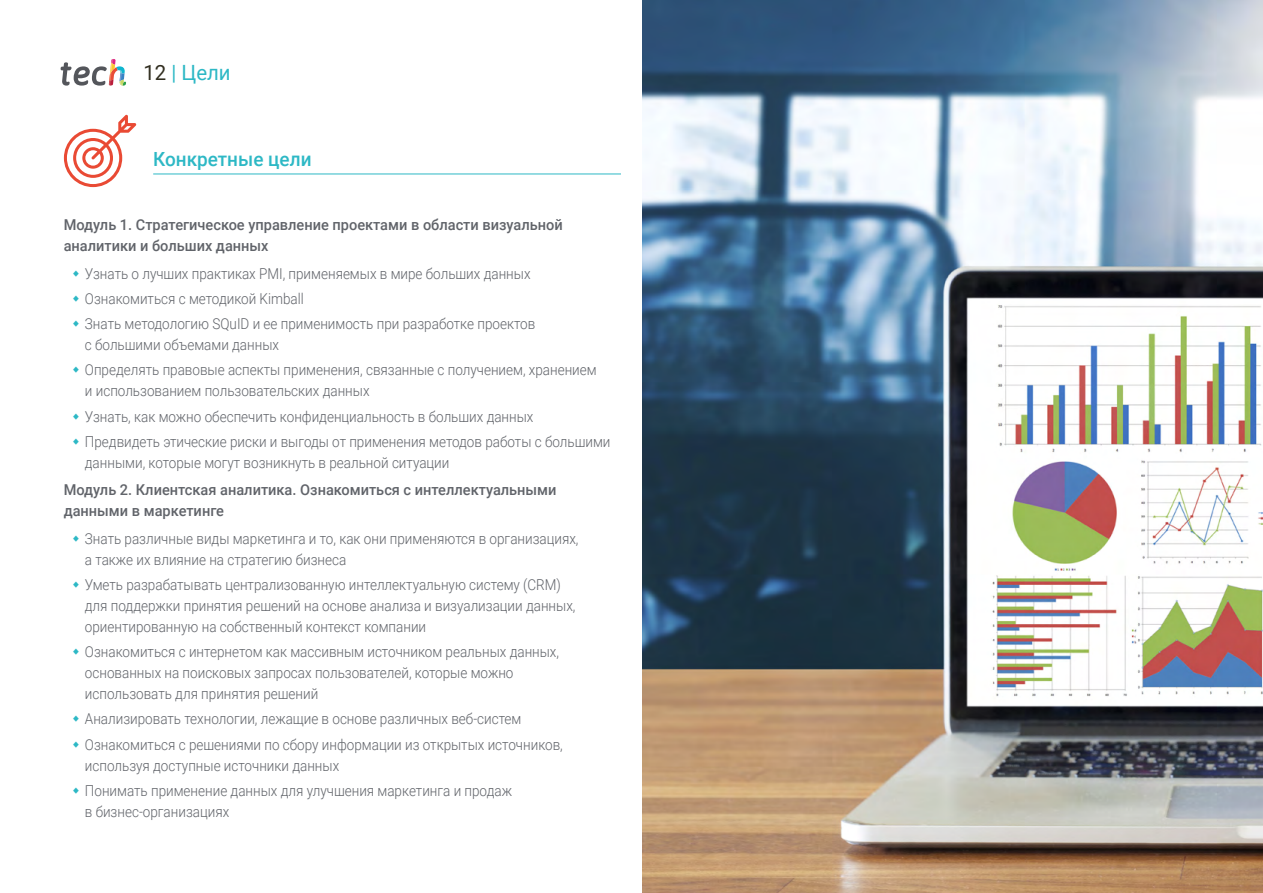
<style>
.page{position:relative;width:1263px;height:893px;background:#fff}
.page>*{position:absolute;margin:0;border:0;box-sizing:border-box;transform-origin:0 0}
.t1{font:21px "Roboto";color:#2db8c5}
.t2{font:500 19.5px "Roboto";color:#2db8c5}
.t3{font:300 15px/25.2px "Roboto";color:#61646a;scale:.9 1}
.t4{font:500 15px/21px "Roboto";color:#61646a}
.s1{color:#312e20}
</style>
<div class="page">
<svg style="left:61px;top:59px;width:65px;height:27px"></svg>
<hr style="left:153px;top:174px;width:468px;height:1px;background:#2db8c5">
<svg style="left:64px;top:115px;width:72px;height:72px"></svg>
<img style="left:642px;top:0;width:621px;height:893px">
<h1 class="t1" style="left:144px;top:57px;width:89px"><span class="s1">12</span> | Цели</h1>
<h2 class="t2" style="left:153px;top:145px;width:160px">Конкретные цели</h2>
<p class="t4" style="left:64px;top:214px;width:501px">Модуль 1. Стратегическое управление проектами в области визуальной аналитики и больших данных</p>
<p class="t3" style="left:85px;top:260px;width:502px">Узнать о лучших практиках PMI, применяемых в мире больших данных<br>Ознакомиться с методикой Kimball<br>Знать методологию SQuID и ее применимость при разработке проектов</p>
<p class="t3" style="left:85px;top:331px;width:570px">с большими объемами данных<br>Определять правовые аспекты применения, связанные с получением, хранением</p>
<p class="t3" style="left:85px;top:378px;width:585px">и использованием пользовательских данных<br>Узнать, как можно обеспечить конфиденциальность в больших данных<br>Предвидеть этические риски и выгоды от применения методов работы с большими</p>
<p class="t3" style="left:85px;top:449px;width:407px">данными, которые могут возникнуть в реальной ситуации</p>
<p class="t4" style="left:64px;top:479px;width:494px">Модуль 2. Клиентская аналитика. Ознакомиться с интеллектуальными данными в маркетинге</p>
<p class="t3" style="left:85px;top:527px;width:550px;line-height:21px">Знать различные виды маркетинга и то, как они применяются в организациях, а также их влияние на стратегию бизнеса</p>
<p class="t3" style="left:85px;top:573px;width:547px;line-height:21px">Уметь разрабатывать централизованную интеллектуальную систему (CRM) для поддержки принятия решений на основе анализа и визуализации данных, ориентированную на собственный контекст компании</p>
<p class="t3" style="left:85px;top:641px;width:528px;line-height:21px">Ознакомиться с интернетом как массивным источником реальных данных, основанных на поисковых запросах пользователей, которые можно использовать для принятия решений</p>
<p class="t3" style="left:85px;top:706px;width:532px">Анализировать технологии, лежащие в основе различных веб-систем<br>Ознакомиться с решениями по сбору информации из открытых источников,</p>
<p class="t3" style="left:85px;top:752px;width:476px">используя доступные источники данных<br>Понимать применение данных для улучшения маркетинга и продаж</p>
<p class="t3" style="left:85px;top:798px;width:162px">в бизнес-организациях</p>
</div>
